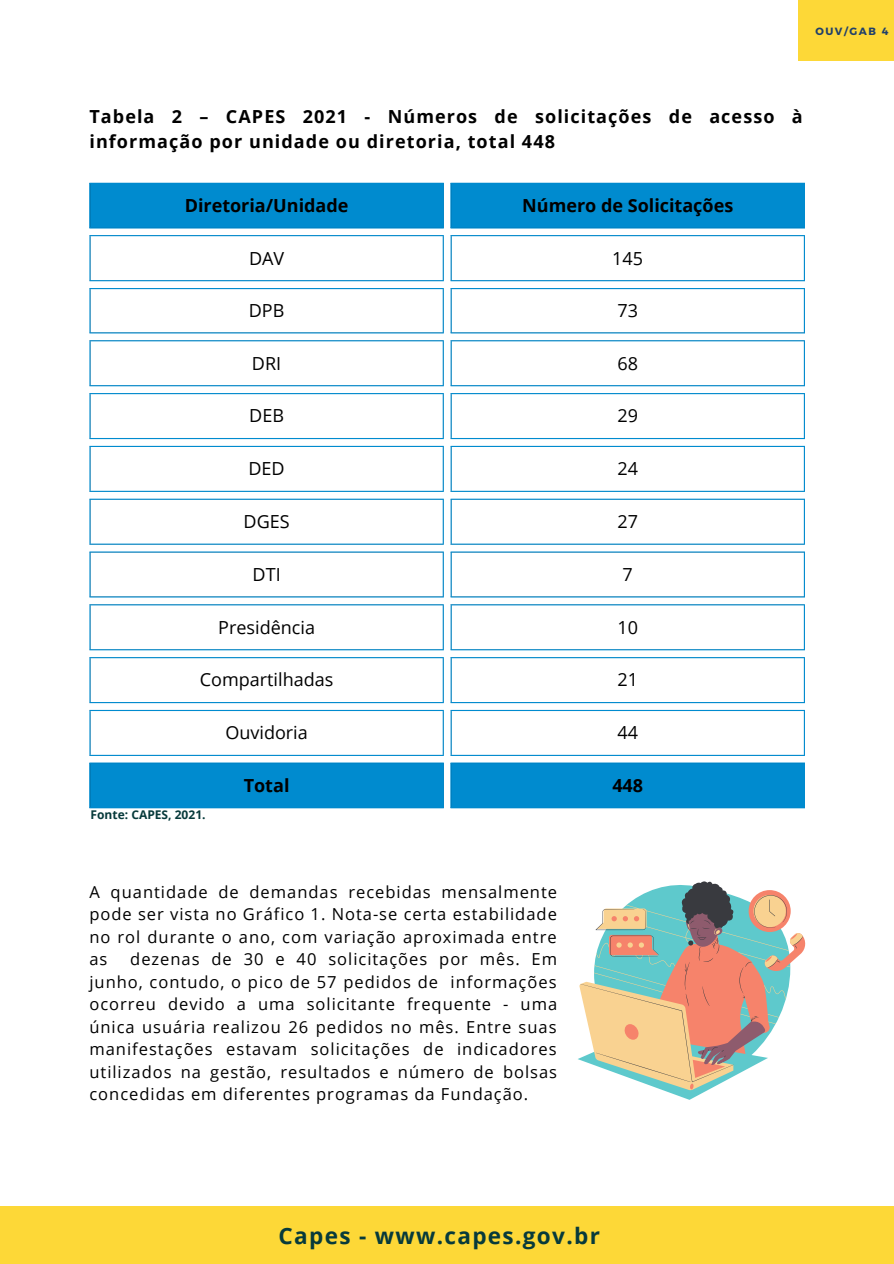
<style>
.page{position:relative;width:894px;height:1264px;background:#fff}
.page>*{position:absolute;margin:0;border:0;box-sizing:border-box;transform-origin:0 0}
.t1{font:700 22.5px "Open Sans";letter-spacing:.06em;color:#073a3b}
.t2{font:700 18px/24.8px "Open Sans";letter-spacing:.06em;color:#000}
.t3{font:18px "Open Sans";color:#000}
.t4{font:700 18px "Open Sans";color:#000}
.t5{font:16.5px/22.5px "Open Sans";letter-spacing:.06em;color:#000;text-align:justify}
.t6{font:700 12px "Open Sans";color:#073a3b}
.t7{font:700 10.5px "Montserrat";letter-spacing:.15em;color:#20406a}
</style>
<div class="page">
<div style="left:0;top:1206px;width:893px;height:57px;background:#fdd837"></div>
<svg style="left:89px;top:183px;width:715px;height:625px"></svg>
<hr style="left:89px;top:184px;width:1px;height:43px;background:#008bcf">
<hr style="left:442px;top:184px;width:1px;height:43px;background:#008bcf">
<hr style="left:89px;top:183px;width:354px;height:1px;background:#008bcf">
<hr style="left:89px;top:227px;width:354px;height:1px;background:#008bcf">
<hr style="left:450px;top:184px;width:1px;height:43px;background:#008bcf">
<hr style="left:803px;top:184px;width:1px;height:43px;background:#008bcf">
<hr style="left:450px;top:183px;width:354px;height:1px;background:#008bcf">
<hr style="left:450px;top:227px;width:354px;height:1px;background:#008bcf">
<hr style="left:89px;top:236px;width:1px;height:44px;background:#008bcf">
<hr style="left:442px;top:236px;width:1px;height:44px;background:#008bcf">
<hr style="left:89px;top:235px;width:354px;height:1px;background:#008bcf">
<hr style="left:89px;top:280px;width:354px;height:1px;background:#008bcf">
<hr style="left:450px;top:236px;width:1px;height:44px;background:#008bcf">
<hr style="left:803px;top:236px;width:1px;height:44px;background:#008bcf">
<hr style="left:450px;top:235px;width:354px;height:1px;background:#008bcf">
<hr style="left:450px;top:280px;width:354px;height:1px;background:#008bcf">
<hr style="left:89px;top:289px;width:1px;height:43px;background:#008bcf">
<hr style="left:442px;top:289px;width:1px;height:43px;background:#008bcf">
<hr style="left:89px;top:288px;width:354px;height:1px;background:#008bcf">
<hr style="left:89px;top:332px;width:354px;height:1px;background:#008bcf">
<hr style="left:450px;top:289px;width:1px;height:43px;background:#008bcf">
<hr style="left:803px;top:289px;width:1px;height:43px;background:#008bcf">
<hr style="left:450px;top:288px;width:354px;height:1px;background:#008bcf">
<hr style="left:450px;top:332px;width:354px;height:1px;background:#008bcf">
<hr style="left:89px;top:341px;width:1px;height:44px;background:#008bcf">
<hr style="left:442px;top:341px;width:1px;height:44px;background:#008bcf">
<hr style="left:89px;top:340px;width:354px;height:1px;background:#008bcf">
<hr style="left:89px;top:385px;width:354px;height:1px;background:#008bcf">
<hr style="left:450px;top:341px;width:1px;height:44px;background:#008bcf">
<hr style="left:803px;top:341px;width:1px;height:44px;background:#008bcf">
<hr style="left:450px;top:340px;width:354px;height:1px;background:#008bcf">
<hr style="left:450px;top:385px;width:354px;height:1px;background:#008bcf">
<hr style="left:89px;top:394px;width:1px;height:44px;background:#008bcf">
<hr style="left:442px;top:394px;width:1px;height:44px;background:#008bcf">
<hr style="left:89px;top:393px;width:354px;height:1px;background:#008bcf">
<hr style="left:89px;top:438px;width:354px;height:1px;background:#008bcf">
<hr style="left:450px;top:394px;width:1px;height:44px;background:#008bcf">
<hr style="left:803px;top:394px;width:1px;height:44px;background:#008bcf">
<hr style="left:450px;top:393px;width:354px;height:1px;background:#008bcf">
<hr style="left:450px;top:438px;width:354px;height:1px;background:#008bcf">
<hr style="left:89px;top:447px;width:1px;height:44px;background:#008bcf">
<hr style="left:442px;top:447px;width:1px;height:44px;background:#008bcf">
<hr style="left:89px;top:446px;width:354px;height:1px;background:#008bcf">
<hr style="left:89px;top:491px;width:354px;height:1px;background:#008bcf">
<hr style="left:450px;top:447px;width:1px;height:44px;background:#008bcf">
<hr style="left:803px;top:447px;width:1px;height:44px;background:#008bcf">
<hr style="left:450px;top:446px;width:354px;height:1px;background:#008bcf">
<hr style="left:450px;top:491px;width:354px;height:1px;background:#008bcf">
<hr style="left:89px;top:500px;width:1px;height:43px;background:#008bcf">
<hr style="left:442px;top:500px;width:1px;height:43px;background:#008bcf">
<hr style="left:89px;top:498px;width:354px;height:2px;background:#008bcf">
<hr style="left:89px;top:543px;width:354px;height:1px;background:#008bcf">
<hr style="left:450px;top:500px;width:1px;height:43px;background:#008bcf">
<hr style="left:803px;top:500px;width:1px;height:43px;background:#008bcf">
<hr style="left:450px;top:498px;width:354px;height:2px;background:#008bcf">
<hr style="left:450px;top:543px;width:354px;height:1px;background:#008bcf">
<hr style="left:89px;top:552px;width:1px;height:44px;background:#008bcf">
<hr style="left:442px;top:552px;width:1px;height:44px;background:#008bcf">
<hr style="left:89px;top:551px;width:354px;height:1px;background:#008bcf">
<hr style="left:89px;top:596px;width:354px;height:1px;background:#008bcf">
<hr style="left:450px;top:552px;width:1px;height:44px;background:#008bcf">
<hr style="left:803px;top:552px;width:1px;height:44px;background:#008bcf">
<hr style="left:450px;top:551px;width:354px;height:1px;background:#008bcf">
<hr style="left:450px;top:596px;width:354px;height:1px;background:#008bcf">
<hr style="left:89px;top:605px;width:1px;height:44px;background:#008bcf">
<hr style="left:442px;top:605px;width:1px;height:44px;background:#008bcf">
<hr style="left:89px;top:604px;width:354px;height:1px;background:#008bcf">
<hr style="left:89px;top:649px;width:354px;height:1px;background:#008bcf">
<hr style="left:450px;top:605px;width:1px;height:44px;background:#008bcf">
<hr style="left:803px;top:605px;width:1px;height:44px;background:#008bcf">
<hr style="left:450px;top:604px;width:354px;height:1px;background:#008bcf">
<hr style="left:450px;top:649px;width:354px;height:1px;background:#008bcf">
<hr style="left:89px;top:658px;width:1px;height:44px;background:#008bcf">
<hr style="left:442px;top:658px;width:1px;height:44px;background:#008bcf">
<hr style="left:89px;top:657px;width:354px;height:1px;background:#008bcf">
<hr style="left:89px;top:702px;width:354px;height:1px;background:#008bcf">
<hr style="left:450px;top:658px;width:1px;height:44px;background:#008bcf">
<hr style="left:803px;top:658px;width:1px;height:44px;background:#008bcf">
<hr style="left:450px;top:657px;width:354px;height:1px;background:#008bcf">
<hr style="left:450px;top:702px;width:354px;height:1px;background:#008bcf">
<hr style="left:89px;top:711px;width:1px;height:43px;background:#008bcf">
<hr style="left:442px;top:711px;width:1px;height:43px;background:#008bcf">
<hr style="left:89px;top:710px;width:354px;height:1px;background:#008bcf">
<hr style="left:89px;top:754px;width:354px;height:2px;background:#008bcf">
<hr style="left:450px;top:711px;width:1px;height:43px;background:#008bcf">
<hr style="left:803px;top:711px;width:1px;height:43px;background:#008bcf">
<hr style="left:450px;top:710px;width:354px;height:1px;background:#008bcf">
<hr style="left:450px;top:754px;width:354px;height:2px;background:#008bcf">
<hr style="left:89px;top:763px;width:1px;height:44px;background:#008bcf">
<hr style="left:442px;top:763px;width:1px;height:44px;background:#008bcf">
<hr style="left:89px;top:762px;width:354px;height:1px;background:#008bcf">
<hr style="left:89px;top:807px;width:354px;height:1px;background:#008bcf">
<hr style="left:450px;top:763px;width:1px;height:44px;background:#008bcf">
<hr style="left:803px;top:763px;width:1px;height:44px;background:#008bcf">
<hr style="left:450px;top:762px;width:354px;height:1px;background:#008bcf">
<hr style="left:450px;top:807px;width:354px;height:1px;background:#008bcf">
<div style="left:798px;top:0;width:95px;height:61px;background:#fdd837"></div>
<svg style="left:578px;top:1058px;width:130px;height:41px"></svg>
<svg style="left:579px;top:881px;width:226px;height:209px"></svg>
<p class="t7" style="left:815px;top:24px;width:74px">OUV/GAB 4</p>
<p class="t2" style="left:89px;top:104px;width:714px">Tabela 2 – CAPES 2021 - Números de solicitações de acesso à informação por unidade ou diretoria, total 448</p>
<p class="t4" style="left:185px;top:193px;width:165px">Diretoria/Unidade</p>
<p class="t4" style="left:522px;top:193px;width:212px">Número de Solicitações</p>
<p class="t3" style="left:249px;top:246px;width:37px">DAV</p>
<p class="t3" style="left:612px;top:246px;width:32px">145</p>
<p class="t3" style="left:249px;top:298px;width:37px">DPB</p>
<p class="t3" style="left:617px;top:298px;width:22px">73</p>
<p class="t3" style="left:252px;top:350px;width:31px">DRI</p>
<p class="t3" style="left:617px;top:350px;width:22px">68</p>
<p class="t3" style="left:249px;top:403px;width:36px">DEB</p>
<p class="t3" style="left:617px;top:403px;width:22px">29</p>
<p class="t3" style="left:248px;top:456px;width:38px">DED</p>
<p class="t3" style="left:617px;top:456px;width:22px">24</p>
<p class="t3" style="left:243px;top:508px;width:48px">DGES</p>
<p class="t3" style="left:617px;top:508px;width:22px">27</p>
<p class="t3" style="left:252px;top:561px;width:30px">DTI</p>
<p class="t3" style="left:622px;top:561px;width:12px">7</p>
<p class="t3" style="left:218px;top:614px;width:98px">Presidência</p>
<p class="t3" style="left:617px;top:614px;width:22px">10</p>
<p class="t3" style="left:200px;top:667px;width:135px">Compartilhadas</p>
<p class="t3" style="left:617px;top:667px;width:22px">21</p>
<p class="t3" style="left:225px;top:720px;width:84px">Ouvidoria</p>
<p class="t3" style="left:617px;top:720px;width:22px">44</p>
<p class="t2" style="left:244px;top:772px;width:47px">Total</p>
<p class="t2" style="left:612px;top:772px;width:32px">448</p>
<p class="t6" style="left:91px;top:806px;width:116px">Fonte: CAPES, 2021.</p>
<p class="t5" style="left:89px;top:880px;width:469px">A quantidade de demandas recebidas mensalmente pode ser vista no Gráfico 1. Nota-se certa estabilidade no rol durante o ano, com variação aproximada entre as</p>
<p class="t5" style="left:89px;top:947px;width:469px;text-indent:41px">dezenas de 30 e 40 solicitações por mês. Em junho, contudo, o pico de 57 pedidos de informações ocorreu devido a uma solicitante frequente - uma única usuária realizou 26 pedidos no mês. Entre suas manifestações estavam solicitações de indicadores utilizados na gestão, resultados e número de bolsas concedidas em diferentes programas da Fundação.</p>
<p class="t1" style="left:278px;top:1219px;width:323px">Capes - www.capes.gov.br</p>
</div>
